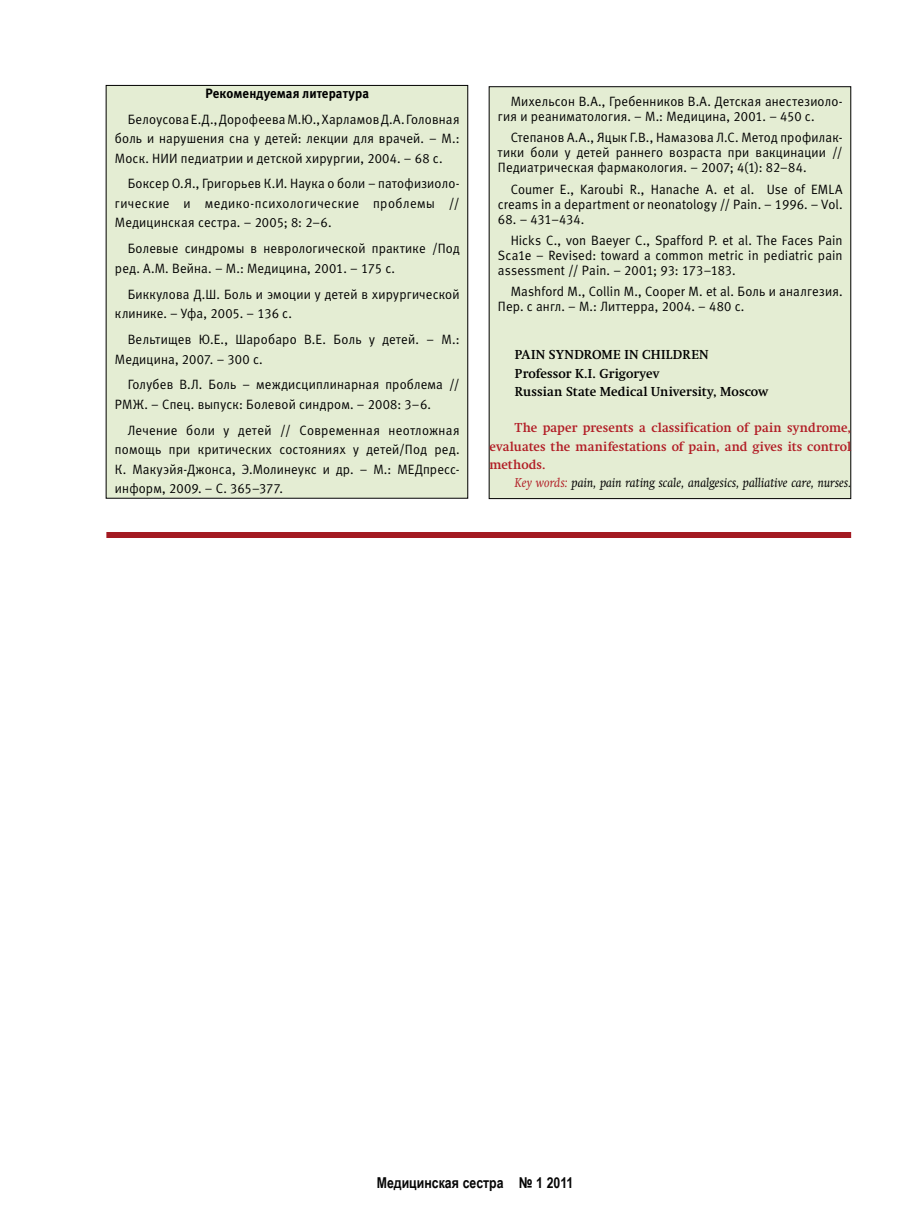
<style>
.page{position:relative;width:915px;height:1212px;background:#fff}
.page>*{position:absolute;margin:0;border:0;box-sizing:border-box;transform-origin:0 0}
.t1{font:700 15px "Arial Narrow";color:#050505}
.t2{font:13.5px/19.5px "Meta C";letter-spacing:.015em;color:#000;scale:.96 1}
.t3{font:700 13.5px "Meta C";letter-spacing:.01em;color:#000;scale:.96 1}
.t4{font:700 12.75px/18.3px "Swift C";letter-spacing:.005em;color:#b21e26;text-align:justify;scale:.96 1}
.t5{font:700 12.75px/18.3px "Swift C";letter-spacing:.005em;color:#000}
.t6{font:italic 12.75px "Swift C";letter-spacing:.01em;color:#000;scale:.91 1}
.s1{color:#b21e26}
</style>
<div class="page">
<div style="left:106px;top:85px;width:361px;height:413px;background:#e4edd3"></div>
<div style="left:489px;top:87px;width:361px;height:412px;background:#e4edd3"></div>
<div style="left:488px;top:86px;width:362px;height:413px;border:1px solid #000"></div>
<div style="left:106px;top:532px;width:744px;height:6px;background:#a31a22"></div>
<p class="t3" style="left:205px;top:85px;width:172px">Рекомендуемая литература</p>
<p class="t2" style="left:115px;top:109px;width:360px;text-align:justify;text-indent:13px">Белоусова Е.Д., Дорофеева М.Ю., Харламов Д.А. Головная боль и нарушения сна у детей: лекции для врачей. – М.:<br>Моск. НИИ педиатрии и детской хирургии, 2004. – 68 с.</p>
<p class="t2" style="left:115px;top:174px;width:360px;text-align:justify;text-indent:13px">Боксер О.Я., Григорьев К.И. Наука о боли – патофизиоло&shy;гические и медико-психологические проблемы // Медицинская сестра. – 2005; 8: 2–6.</p>
<p class="t2" style="left:115px;top:239px;width:360px;text-indent:13px">Болевые синдромы в неврологической практике /Под ред. А.М. Вейна. – М.: Медицина, 2001. – 175 с.</p>
<p class="t2" style="left:115px;top:284px;width:360px;text-indent:13px">Биккулова Д.Ш. Боль и эмоции у детей в хирургической клинике. – Уфа, 2005. – 136 с.</p>
<p class="t2" style="left:115px;top:330px;width:360px;text-indent:13px">Вельтищев Ю.Е., Шаробаро В.Е. Боль у детей. – М.:<br>Медицина, 2007. – 300 с.</p>
<p class="t2" style="left:115px;top:375px;width:360px;text-indent:13px">Голубев В.Л. Боль – междисциплинарная проблема //<br>РМЖ. – Спец. выпуск: Болевой синдром. – 2008: 3–6.</p>
<p class="t2" style="left:115px;top:420px;width:360px;text-align:justify;text-indent:13px">Лечение боли у детей // Современная неотложная помощь при критических состояниях у детей/Под ред.<br>К. Макуэйя-Джонса, Э.Молинеукс и др. – М.: МЕДпресс&shy;информ, 2009. – С. 365–377.</p>
<p class="t2" style="left:497px;top:94px;width:360px;line-height:15px;text-indent:13px">Михельсон В.А., Гребенников В.А. Детская анестезиоло&shy;гия и реаниматология. – М.: Медицина, 2001. – 450 с.</p>
<p class="t2" style="left:497px;top:130px;width:360px;line-height:15px;text-align:justify;text-indent:13px">Степанов А.А., Яцык Г.В., Намазова Л.С. Метод профилак&shy;тики боли у детей раннего возраста при вакцинации // Педиатрическая фармакология. – 2007; 4(1): 82–84.</p>
<p class="t2" style="left:497px;top:181px;width:360px;line-height:15px;text-align:right">Сoumer E., Karoubi R., Hanache A. et al. Use of EMLA creams in a department or neonatology // Pain. – 1996. – Vol.</p>
<p class="t2" style="left:510px;top:208px;width:347px;line-height:21.5px;text-indent:-13px">68. – 431–434.<br>Нicks С., von Ваеуег С., Spafford Р. et al. Тhе Fасеs Раin</p>
<p class="t2" style="left:497px;top:248px;width:360px;line-height:15px">Sса1е – Rеvised: tоwаrd а соmmon mеtriс in реdiatriс раin аssеssmеnt // Раin. – 2001; 93: 173–183.</p>
<p class="t2" style="left:497px;top:284px;width:360px;line-height:15px;text-indent:13px">Mashford M., Collin M., Cooper M. et al. Боль и аналгезия.<br>Пер. с англ. – М.: Литтерра, 2004. – 480 с.</p>
<p class="t5" style="left:514px;top:346px;width:255px">PAIN SYNDROME IN CHILDREN<br>Professor K.I. Grigoryev<br>Russian State Medical University, Moscow</p>
<p class="t4" style="left:489px;top:419px;width:378px;text-indent:26px">The paper presents a classification of pain syndrome, evaluates the manifestations of pain, and gives its control methods.</p>
<p class="t6" style="left:514px;top:475px;width:371px"><span class="s1">Key words:</span> pain, pain rating scale, analgesics, palliative care, nurses.</p>
<p class="t1" style="left:376px;top:1171px;width:198px">Медицинская сестра № 1 2011</p>
</div>
